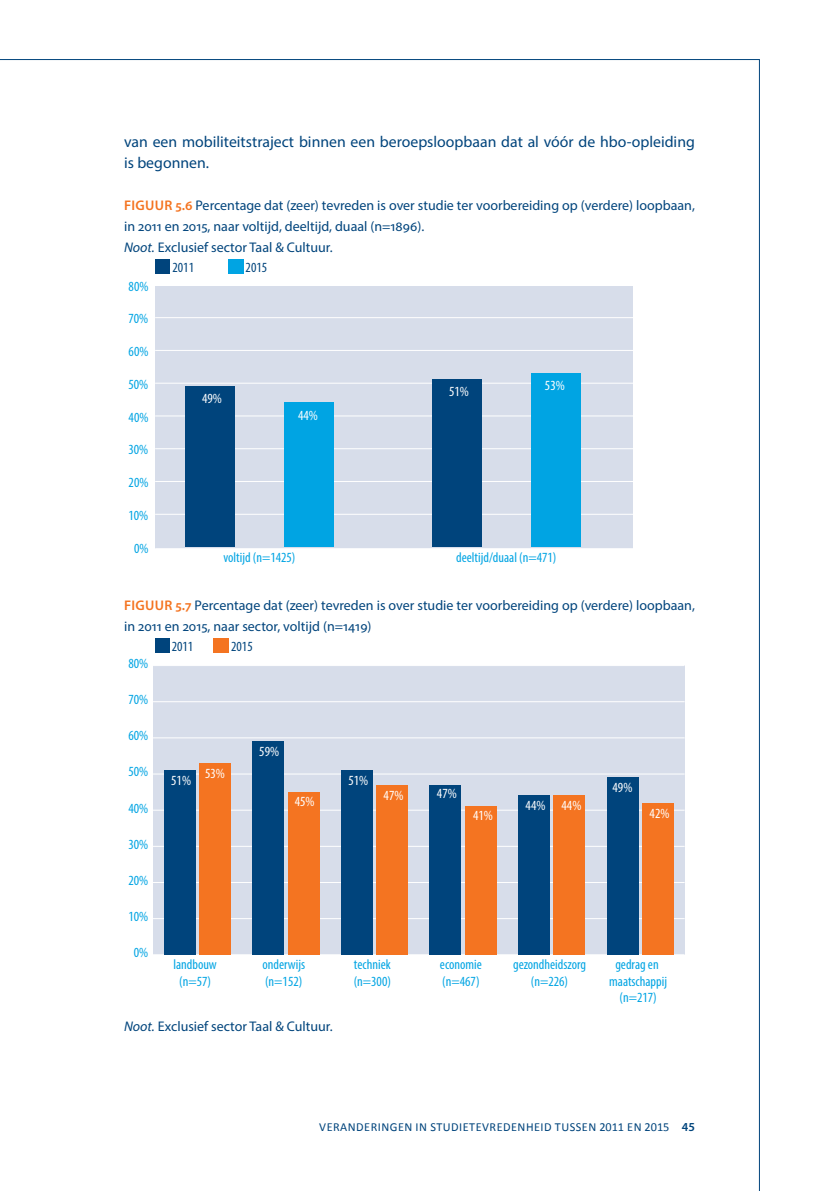
<style>
.page{position:relative;width:819px;height:1191px;background:#fff}
.page>*{position:absolute;margin:0;border:0;box-sizing:border-box;transform-origin:0 0}
.bodytekst{font:15.75px/21px "Myriad Pro";color:#00447c}
.tabelnummer{font:14px/21px "Myriad Pro";color:#00447c}
.t1{font:condensed 14px/16.8px "Myriad Pro";color:#00a4e3;text-align:center}
.noot{font:14px "Myriad Pro";color:#00447c}
.t2{font:condensed 14px "Myriad Pro";color:#fff}
.t3{font:condensed 14px "Myriad Pro";color:#00447c}
.t4{font:12.25px "Calibri";letter-spacing:.04em;color:#00447c}
.s1{font-weight:600;color:#f47421}
.s2{font-style:italic}
.s3{font-family:"Myriad Pro";font-weight:600}
</style>
<div class="page">
<hr style="left:0;top:59px;width:759px;height:1px;background:#00447c">
<hr style="left:759px;top:60px;width:1px;height:1131px;background:#00447c">
<div style="left:155px;top:286px;width:477px;height:262px;background:#d7ddea"></div>
<hr style="left:155px;top:514px;width:493px;height:1px;background:#fff">
<hr style="left:155px;top:481px;width:493px;height:1px;background:#fff">
<hr style="left:155px;top:448px;width:493px;height:1px;background:#fff">
<hr style="left:155px;top:415px;width:493px;height:1px;background:#fff">
<hr style="left:155px;top:383px;width:493px;height:1px;background:#fff">
<hr style="left:155px;top:350px;width:493px;height:1px;background:#fff">
<hr style="left:155px;top:317px;width:493px;height:1px;background:#fff">
<div style="left:228px;top:259px;width:15px;height:15px;background:#00a4e3"></div>
<div style="left:284px;top:403px;width:49px;height:144px;background:#00a4e3"></div>
<div style="left:531px;top:373px;width:49px;height:174px;background:#00a4e3"></div>
<div style="left:155px;top:259px;width:15px;height:15px;background:#00447c"></div>
<div style="left:185px;top:386px;width:50px;height:161px;background:#00447c"></div>
<div style="left:432px;top:380px;width:49px;height:167px;background:#00447c"></div>
<div style="left:153px;top:665px;width:531px;height:289px;background:#d7ddea"></div>
<hr style="left:153px;top:918px;width:531px;height:1px;background:#fff">
<hr style="left:153px;top:882px;width:531px;height:1px;background:#fff">
<hr style="left:153px;top:846px;width:531px;height:1px;background:#fff">
<hr style="left:153px;top:809px;width:531px;height:1px;background:#fff">
<hr style="left:153px;top:773px;width:531px;height:1px;background:#fff">
<hr style="left:153px;top:737px;width:531px;height:1px;background:#fff">
<hr style="left:153px;top:701px;width:531px;height:1px;background:#fff">
<hr style="left:153px;top:665px;width:531px;height:1px;background:#fff">
<div style="left:213px;top:638px;width:15px;height:14px;background:#f47421"></div>
<div style="left:199px;top:763px;width:32px;height:191px;background:#f47421"></div>
<div style="left:288px;top:792px;width:31px;height:162px;background:#f47421"></div>
<div style="left:376px;top:785px;width:32px;height:169px;background:#f47421"></div>
<div style="left:465px;top:806px;width:31px;height:148px;background:#f47421"></div>
<div style="left:553px;top:795px;width:32px;height:159px;background:#f47421"></div>
<div style="left:642px;top:803px;width:32px;height:151px;background:#f47421"></div>
<div style="left:155px;top:638px;width:15px;height:14px;background:#00447c"></div>
<div style="left:164px;top:770px;width:31px;height:184px;background:#00447c"></div>
<div style="left:252px;top:741px;width:32px;height:213px;background:#00447c"></div>
<div style="left:341px;top:770px;width:32px;height:184px;background:#00447c"></div>
<div style="left:429px;top:785px;width:32px;height:169px;background:#00447c"></div>
<div style="left:518px;top:795px;width:32px;height:159px;background:#00447c"></div>
<div style="left:606px;top:777px;width:32px;height:177px;background:#00447c"></div>
<p class="bodytekst" style="left:124px;top:131px;width:572px">van een mobiliteitstraject binnen een beroepsloopbaan dat al vóór de hbo-opleiding is begonnen.</p>
<p class="tabelnummer" style="left:124px;top:195px;width:572px"><span class="s1">FIGUUR 5.6</span> Percentage dat (zeer) tevreden is over studie ter voorbereiding op (verdere) loopbaan, in 2011 en 2015, naar voltijd, deeltijd, duaal (n=1896).</p>
<p class="noot" style="left:124px;top:239px;width:210px"><span class="s2">Noot.</span> Exclusief sector Taal &amp; Cultuur.</p>
<p class="t1" style="left:129px;top:278px;width:21px">80%</p>
<p class="t1" style="left:128px;top:310px;width:21px">70%</p>
<p class="t1" style="left:129px;top:343px;width:21px">60%</p>
<p class="t1" style="left:128px;top:375px;width:21px">50%</p>
<p class="t1" style="left:129px;top:409px;width:21px">40%</p>
<p class="t1" style="left:128px;top:441px;width:21px">30%</p>
<p class="t1" style="left:129px;top:474px;width:21px">20%</p>
<p class="t1" style="left:128px;top:506px;width:21px">10%</p>
<p class="t1" style="left:134px;top:540px;width:16px">0%</p>
<p class="t3" style="left:172px;top:259px;width:23px">2011</p>
<p class="t3" style="left:246px;top:259px;width:23px">2015</p>
<p class="t2" style="left:202px;top:390px;width:21px">49%</p>
<p class="t2" style="left:298px;top:406px;width:21px">44%</p>
<p class="t2" style="left:449px;top:383px;width:21px">51%</p>
<p class="t2" style="left:545px;top:377px;width:21px">53%</p>
<p class="t1" style="left:223px;top:549px;width:73px">voltijd (n=1425)</p>
<p class="t1" style="left:456px;top:549px;width:102px">deeltijd/duaal (n=471)</p>
<p class="tabelnummer" style="left:124px;top:594px;width:572px"><span class="s1">FIGUUR 5.7</span> Percentage dat (zeer) tevreden is over studie ter voorbereiding op (verdere) loopbaan, in 2011 en 2015, naar sector, voltijd (n=1419)</p>
<p class="t1" style="left:128px;top:654px;width:21px">80%</p>
<p class="t1" style="left:128px;top:691px;width:21px">70%</p>
<p class="t1" style="left:128px;top:727px;width:21px">60%</p>
<p class="t1" style="left:128px;top:763px;width:21px">50%</p>
<p class="t1" style="left:128px;top:799px;width:21px">40%</p>
<p class="t1" style="left:128px;top:835px;width:21px">30%</p>
<p class="t1" style="left:128px;top:871px;width:21px">20%</p>
<p class="t1" style="left:128px;top:907px;width:21px">10%</p>
<p class="t1" style="left:134px;top:944px;width:16px">0%</p>
<p class="t3" style="left:172px;top:637px;width:23px">2011</p>
<p class="t3" style="left:231px;top:637px;width:23px">2015</p>
<p class="t2" style="left:171px;top:771px;width:21px">51%</p>
<p class="t2" style="left:205px;top:764px;width:21px">53%</p>
<p class="t2" style="left:259px;top:742px;width:21px">59%</p>
<p class="t2" style="left:295px;top:793px;width:21px">45%</p>
<p class="t1" style="left:173px;top:955px;width:45px">landbouw (n=57)</p>
<p class="t1" style="left:262px;top:955px;width:44px;text-align:left">onderwijs (n=152)</p>
<p class="noot" style="left:124px;top:1017px;width:210px"><span class="s2">Noot.</span> Exclusief sector Taal &amp; Cultuur.</p>
<p class="t2" style="left:348px;top:771px;width:21px">51%</p>
<p class="t2" style="left:383px;top:786px;width:21px">47%</p>
<p class="t2" style="left:437px;top:784px;width:21px">47%</p>
<p class="t2" style="left:473px;top:806px;width:21px">41%</p>
<p class="t1" style="left:353px;top:955px;width:39px;text-align:left">techniek (n=300)</p>
<p class="t1" style="left:440px;top:955px;width:43px;text-align:left">economie (n=467)</p>
<p class="t2" style="left:525px;top:797px;width:57px">44% 44%</p>
<p class="t1" style="left:513px;top:955px;width:74px">gezondheidszorg (n=226)</p>
<p class="t2" style="left:612px;top:779px;width:21px">49%</p>
<p class="t2" style="left:649px;top:804px;width:21px">42%</p>
<p class="t1" style="left:609px;top:955px;width:59px">gedrag en maatschappij (n=217)</p>
<p class="t4" style="left:319px;top:1119px;width:377px">VERANDERINGEN IN STUDIETEVREDENHEID TUSSEN 2011 EN 2015 <span class="s3">45</span></p>
</div>
